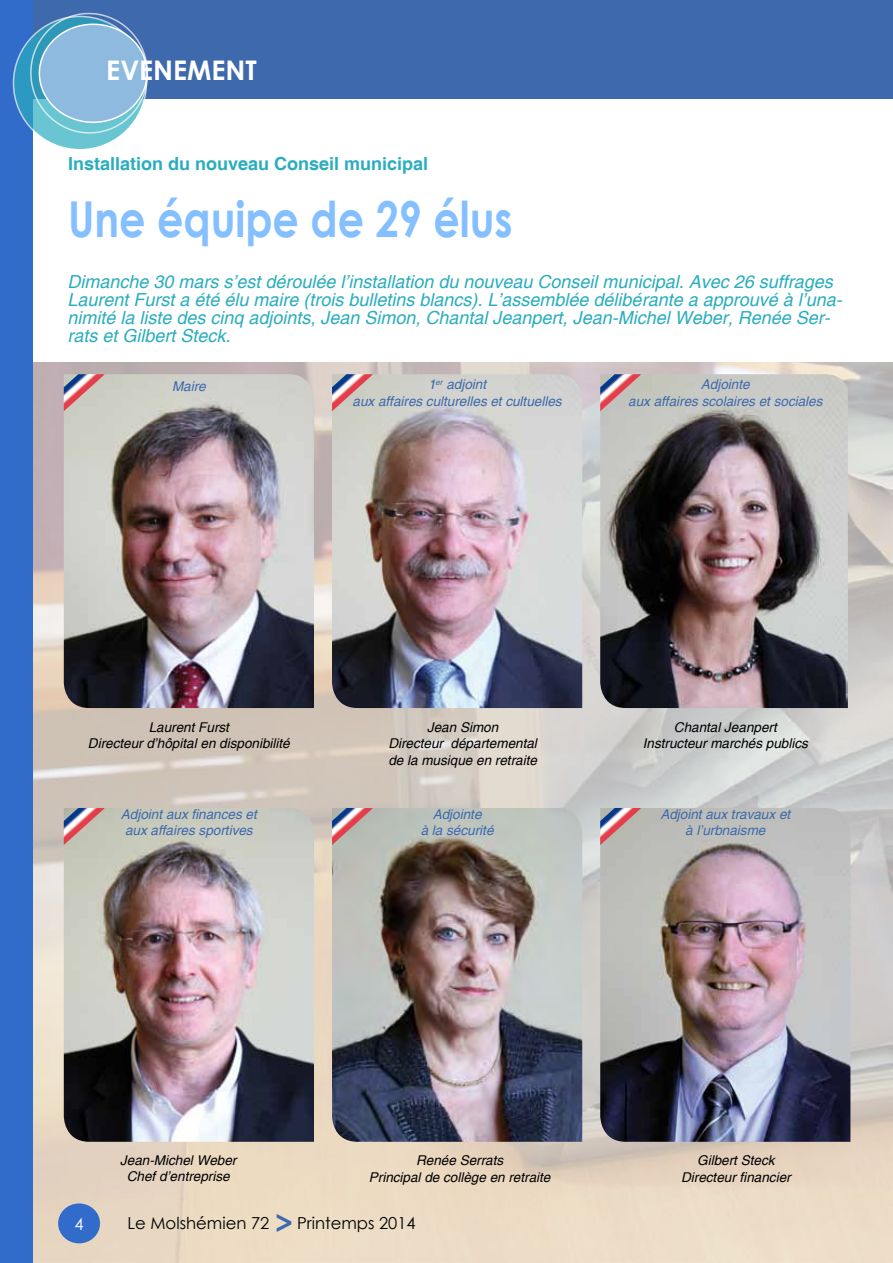
<style>
.page{position:relative;width:893px;height:1263px;background:#fff}
.page>*{position:absolute;margin:0;border:0;box-sizing:border-box;transform-origin:0 0}
.t1{font:700 49.5px "Century Gothic";color:#84bfff;scale:.83 1}
.t2{font:700 27px "Century Gothic";color:#fff}
.t3{font:italic 18px/18px "Helvetica";color:#2badbe}
.t4{font:700 18px "Helvetica";color:#2badbe}
.t5{font:16.5px "Century Gothic";color:#000}
.t6{font:16.5px "Century Gothic";color:#fff}
.t7{font:italic 13.5px/16.5px "Helvetica";color:#000;text-align:center}
.t8{font:italic 13.5px/16.5px "Helvetica";color:#3e69ac;text-align:center}
.s1{font-weight:700;font-size:30px;color:#3e69ac}
</style>
<div class="page">
<img style="left:33px;top:362px;width:860px;height:901px">
<img style="left:332px;top:374px;width:250px;height:334px">
<img style="left:600px;top:374px;width:248px;height:334px">
<img style="left:332px;top:808px;width:250px;height:334px">
<img style="left:600px;top:808px;width:250px;height:334px">
<img style="left:64px;top:808px;width:250px;height:334px">
<div style="left:58px;top:1203px;width:42px;height:40px;background:#326cca;border-radius:50%"></div>
<div style="left:0;top:0;width:893px;height:98px;background:#3e69ac"></div>
<div style="left:0;top:0;width:33px;height:1263px;background:#326cca"></div>
<svg style="left:14px;top:16px;width:132px;height:134px"></svg>
<svg style="left:27px;top:12px;width:124px;height:125px"></svg>
<img style="left:332px;top:374px;width:41px;height:37px">
<img style="left:600px;top:374px;width:41px;height:37px">
<img style="left:64px;top:808px;width:41px;height:37px">
<img style="left:332px;top:808px;width:41px;height:37px">
<img style="left:600px;top:808px;width:41px;height:37px">
<img style="left:64px;top:374px;width:250px;height:334px">
<img style="left:64px;top:374px;width:41px;height:37px">
<p class="t2" style="left:106px;top:49px;width:152px">EVENEMENT</p>
<p class="t4" style="left:68px;top:153px;width:362px">Installation du nouveau Conseil municipal</p>
<p class="t1" style="left:68px;top:182px;width:537px">Une équipe de 29 élus</p>
<p class="t3" style="left:67px;top:273px;width:776px">Dimanche 30 mars s’est déroulée l’installation du nouveau Conseil municipal. Avec 26 suffrages Laurent Furst a été élu maire (trois bulletins blancs). L’assemblée délibérante a approuvé à l’una&shy;nimité la liste des cinq adjoints, Jean Simon, Chantal Jeanpert, Jean-Michel Weber, Renée Ser&shy;rats et Gilbert Steck.</p>
<p class="t8" style="left:172px;top:379px;width:35px">Maire</p>
<p class="t8" style="left:353px;top:377px;width:211px">1<sup>er</sup> adjoint<br>aux affaires culturelles et cultuelles</p>
<p class="t8" style="left:628px;top:377px;width:196px">Adjointe<br>aux affaires scolaires et sociales</p>
<p class="t7" style="left:88px;top:719px;width:203px">Laurent Furst<br>Directeur d’hôpital en disponibilité</p>
<p class="t7" style="left:388px;top:719px;width:150px">Jean Simon<br>Directeur départemental de la musique en retraite</p>
<p class="t7" style="left:643px;top:719px;width:167px">Chantal Jeanpert<br>Instructeur marchés publics</p>
<p class="t8" style="left:121px;top:806px;width:137px">Adjoint aux finances et aux affaires sportives</p>
<p class="t8" style="left:421px;top:806px;width:74px">Adjointe<br>à la sécurité</p>
<p class="t8" style="left:660px;top:806px;width:131px">Adjoint aux travaux et à l’urbnaisme</p>
<p class="t7" style="left:120px;top:1152px;width:118px">Jean-Michel Weber<br>Chef d’entreprise</p>
<p class="t7" style="left:369px;top:1153px;width:183px">Renée Serrats<br>Principal de collège en retraite</p>
<p class="t7" style="left:681px;top:1153px;width:111px">Gilbert Steck<br>Directeur financier</p>
<p class="t6" style="left:74px;top:1212px;width:11px">4</p>
<p class="t5" style="left:128px;top:1211px;width:290px">Le Molshémien 72 <span class="s1">&gt;</span> Printemps 2014</p>
</div>
